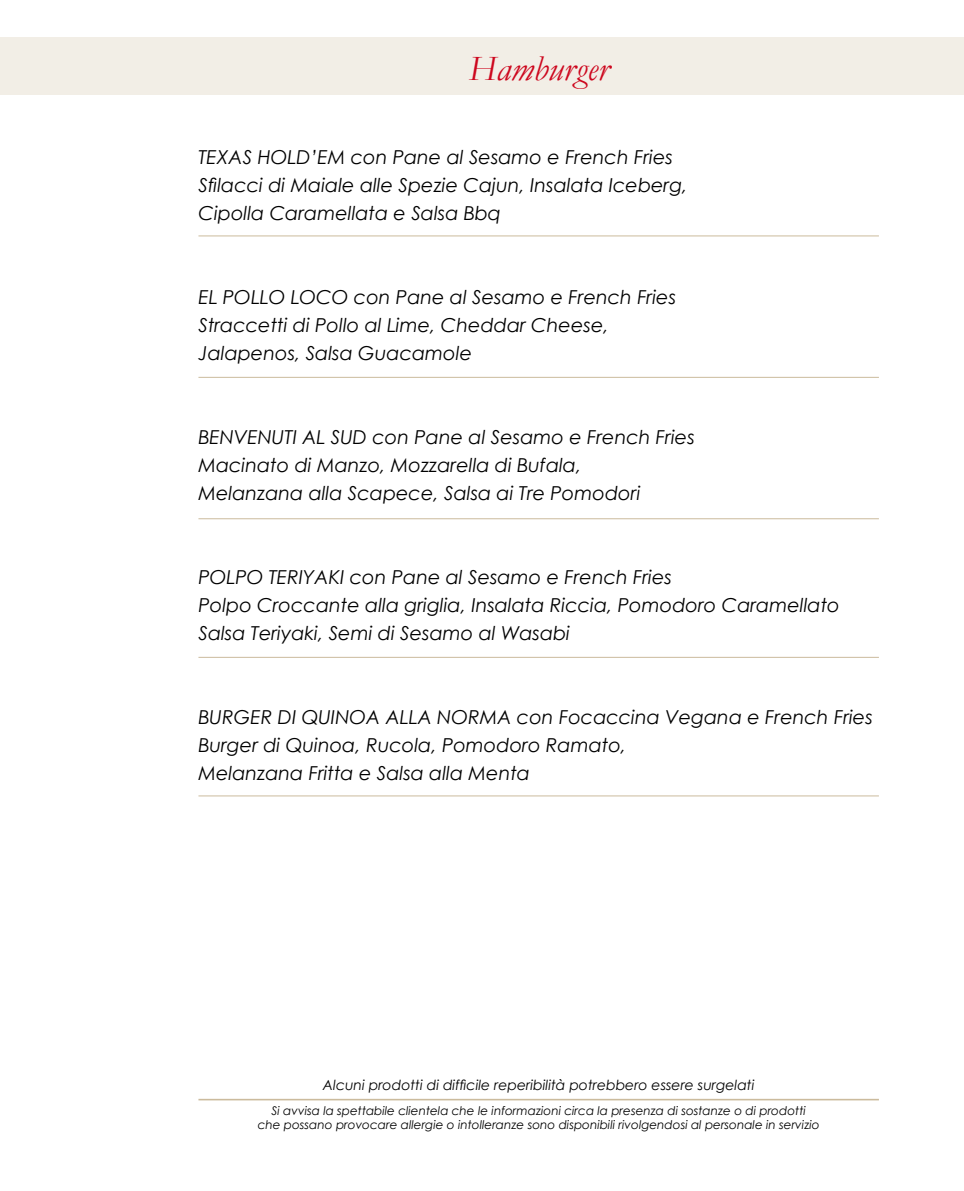
<style>
.page{position:relative;width:964px;height:1191px;background:#fff}
.page>*{position:absolute;margin:0;border:0;box-sizing:border-box;transform-origin:0 0}
.t1{font:italic 36px "Garamond";color:#cd071e}
.t2{font:italic 19.2px/28px "Century Gothic";color:#000}
.t3{font:italic 14px "Century Gothic";color:#000}
.t4{font:italic 12px/14.4px "Century Gothic";color:#000;text-align:center}
</style>
<div class="page">
<div style="left:0;top:37px;width:964px;height:58px;background:#f2eee6"></div>
<hr style="left:198px;top:1098px;width:681px;height:2px;background:#cbbb9d">
<hr style="left:198px;top:236px;width:681px;height:1px;background:#cbbb9d">
<hr style="left:198px;top:795px;width:681px;height:1px;background:#cbbb9d">
<hr style="left:198px;top:377px;width:681px;height:1px;background:#cbbb9d">
<hr style="left:198px;top:518px;width:681px;height:1px;background:#cbbb9d">
<hr style="left:198px;top:657px;width:681px;height:1px;background:#cbbb9d">
<h1 class="t1" style="left:469px;top:47px;width:142px">Hamburger</h1>
<p class="t2" style="left:198px;top:143px;width:491px">TEXAS HOLD’EM con Pane al Sesamo e French Fries<br>Sfilacci di Maiale alle Spezie Cajun, Insalata Iceberg,<br>Cipolla Caramellata e Salsa Bbq</p>
<p class="t2" style="left:198px;top:283px;width:479px">EL POLLO LOCO con Pane al Sesamo e French Fries<br>Straccetti di Pollo al Lime, Cheddar Cheese,<br>Jalapenos, Salsa Guacamole</p>
<p class="t2" style="left:198px;top:423px;width:498px">BENVENUTI AL SUD con Pane al Sesamo e French Fries<br>Macinato di Manzo, Mozzarella di Bufala,<br>Melanzana alla Scapece, Salsa ai Tre Pomodori</p>
<p class="t2" style="left:198px;top:563px;width:643px">POLPO TERIYAKI con Pane al Sesamo e French Fries<br>Polpo Croccante alla griglia, Insalata Riccia, Pomodoro Caramellato<br>Salsa Teriyaki, Semi di Sesamo al Wasabi</p>
<p class="t2" style="left:198px;top:703px;width:676px">BURGER DI QUINOA ALLA NORMA con Focaccina Vegana e French Fries<br>Burger di Quinoa, Rucola, Pomodoro Ramato,<br>Melanzana Fritta e Salsa alla Menta</p>
<p class="t3" style="left:323px;top:1076px;width:433px">Alcuni prodotti di difficile reperibilità potrebbero essere surgelati</p>
<p class="t4" style="left:258px;top:1103px;width:563px">Si avvisa la spettabile clientela che le informazioni circa la presenza di sostanze o di prodotti<br>che possano provocare allergie o intolleranze sono disponibili rivolgendosi al personale in servizio</p>
</div>
